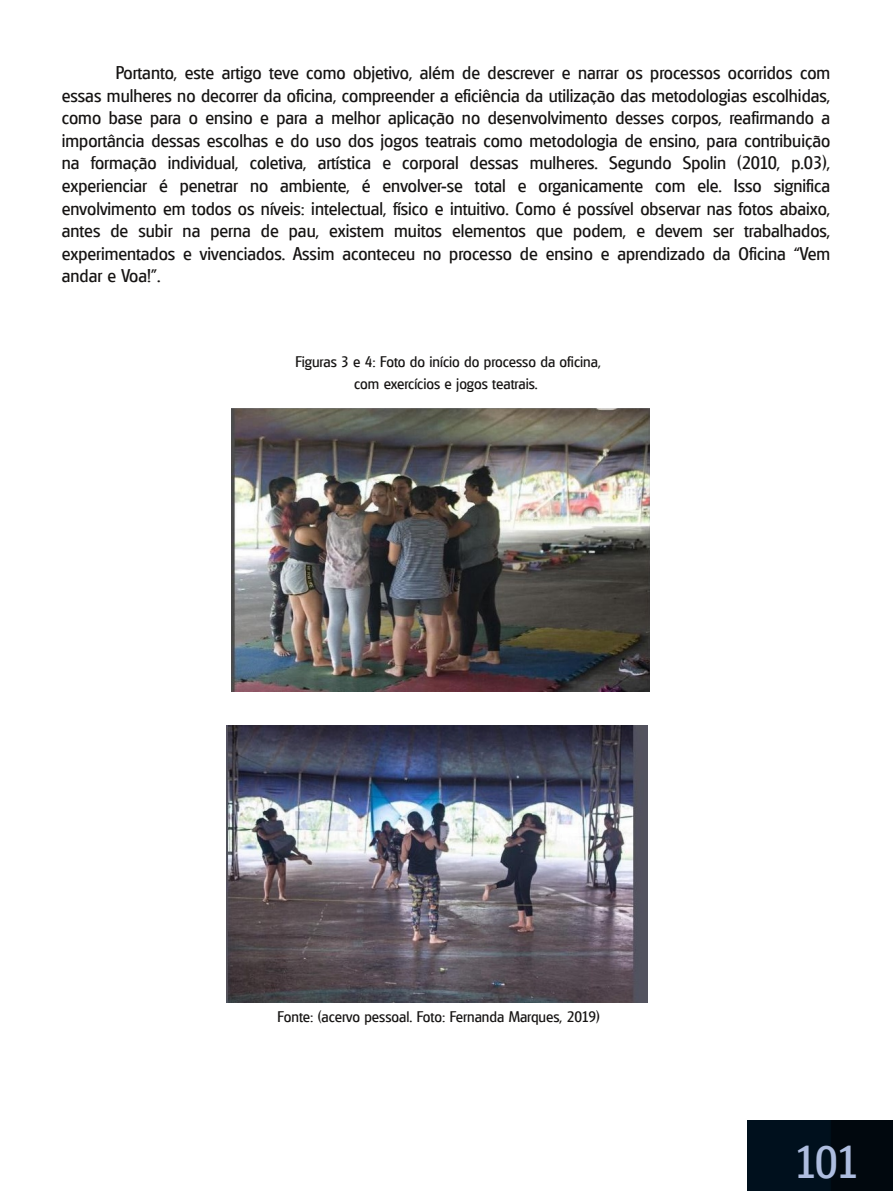
<style>
.page{position:relative;width:893px;height:1191px;background:#fff}
.page>*{position:absolute;margin:0;border:0;box-sizing:border-box;transform-origin:0 0}
.t1{font:45px "Glasgow";color:#aebddf}
.t2{font:18px/22.5px "Glasgow";color:#161413;text-align:justify}
.t3{font:15px/22.5px "Glasgow";color:#161413;text-align:center}
</style>
<div class="page">
<img style="left:747px;top:1120px;width:146px;height:71px">
<img style="left:232px;top:408px;width:418px;height:284px">
<img style="left:226px;top:725px;width:422px;height:277px">
<p class="t2" style="left:62px;top:62px;width:770px;text-indent:54px">Portanto, este artigo teve como objetivo, além de descrever e narrar os processos ocorridos com essas mulheres no decorrer da oficina, compreender a eficiência da utilização das metodologias escolhidas, como base para o ensino e para a melhor aplicação no desenvolvimento desses corpos, reafirmando a importância dessas escolhas e do uso dos jogos teatrais como metodologia de ensino, para contribuição na formação individual, coletiva, artística e corporal dessas mulheres. Segundo Spolin (2010, p.03), experienciar é penetrar no ambiente, é envolver-se total e organicamente com ele. Isso significa envolvimento em todos os níveis: intelectual, físico e intuitivo. Como é possível observar nas fotos abaixo, antes de subir na perna de pau, existem muitos elementos que podem, e devem ser trabalhados, experimentados e vivenciados. Assim aconteceu no processo de ensino e aprendizado da Oficina “Vem andar e Voa!”.</p>
<p class="t3" style="left:295px;top:350px;width:307px">Figuras 3 e 4: Foto do início do processo da oficina, com exercícios e jogos teatrais.</p>
<p class="t3" style="left:278px;top:1005px;width:324px">Fonte: (acervo pessoal. Foto: Fernanda Marques, 2019)</p>
<h1 class="t1" style="left:794px;top:1135px;width:66px">101</h1>
</div>
